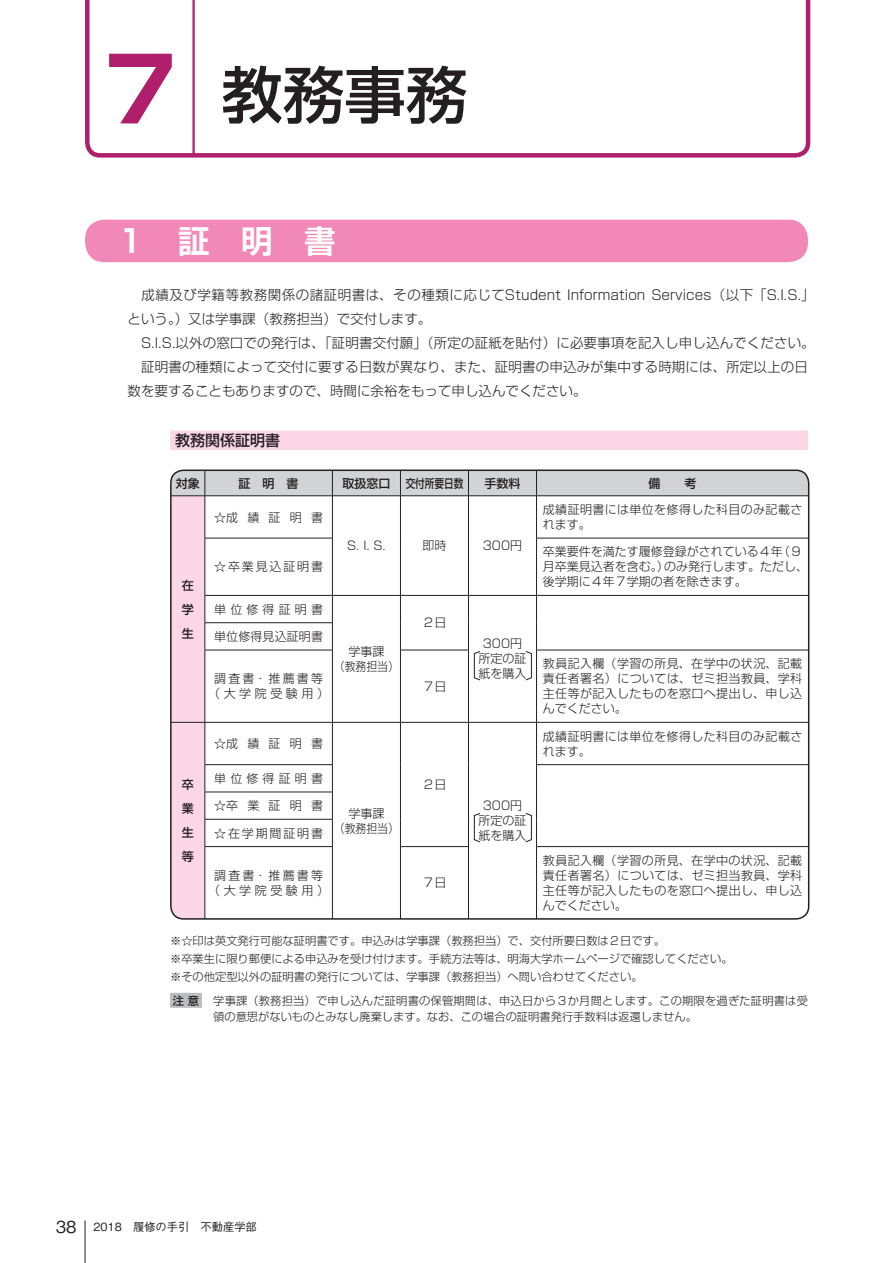
<style>
.page{position:relative;width:893px;height:1263px;background:#fff}
.page>*{position:absolute;margin:0;border:0;box-sizing:border-box;transform-origin:0 0}
.t1{font:61.5px "Shin Go Pr 6 N Medium 90 msp RKSJ H";color:#231f20}
.t2{font:31.5px "Shin Go Pr 6 N De Bold 90 msp RKSJ H";color:#fff}
.t3{font:15px "Shin Go Pr 6 N Medium 90 msp RKSJ H";color:#231f20}
.t4{font:13.5px/24px "Shin Go Pr 6 N Light 90 msp RKSJ H";letter-spacing:.01em;color:#231f20}
.t5{font:12px/15px "Shin Go Pr 6 N Light 90 msp RKSJ H";letter-spacing:.03em;color:#231f20}
.t6{font:12px/15px "Shin Go Pr 6 N Light 90 msp RKSJ H";color:#231f20;text-align:center}
.t7{font:12px/15px "Shin Go Pr 6 N Light 90 msp RKSJ H";letter-spacing:.235em;color:#231f20;text-align:center}
.t8{font:12px/24px "Shin Go Pr 6 N Medium 90 msp RKSJ H";color:#231f20;text-align:justify}
.t9{font:12px "Shin Go Pr 6 N Light 90 msp RKSJ H";letter-spacing:.155em;color:#231f20}
.t10{font:12px "Shin Go Pr 6 N Light 90 msp RKSJ H";letter-spacing:.345em;color:#231f20}
.t11{font:12px "Shin Go Pr 6 N Light 90 msp RKSJ H";letter-spacing:.01em;color:#231f20}
.t12{font:12px "Shin Go Pr 6 N Medium 90 msp RKSJ H";color:#231f20;scale:.8 1}
.t13{font:11.25px/18px "Shin Go Pr 6 N Light 90 msp RKSJ H";color:#231f20}
.t14{font:11.25px/16.5px "Shin Go Pr 6 N Light 90 msp RKSJ H";letter-spacing:.02em;color:#231f20}
.t15{font:11.25px "Gothic BBB Pr 6 N Medium 90 msp RKSJ H";color:#231f20}
.s1{font-family:"Shin Go Pr 6 N Bold 90 msp RKSJ H";font-size:88.5px;color:#b01f6c}
.s2{font-family:"Shin Go Pr 6 N Medium 90 msp RKSJ H"}
.s3{font-size:16.5px}
</style>
<div class="page">
<div style="left:170px;top:430px;width:638px;height:20px;background:#fbd6e5"></div>
<div style="left:170px;top:993px;width:32px;height:15px;background:#bcbdc0"></div>
<div style="left:85px;top:220px;width:723px;height:42px;background:#f288b7;border-radius:20px"></div>
<svg style="left:171px;top:470px;width:638px;height:449px"></svg>
<svg style="left:85px;top:0;width:725px;height:158px"></svg>
<hr style="left:85px;top:1220px;width:1px;height:43px;background:#231f20">
<h1 class="t1" style="left:96px;top:72px;width:373px"><span class="s1">７</span>教務事務</h1>
<h2 class="t2" style="left:115px;top:229px;width:222px">１　証　明　書</h2>
<p class="t4" style="left:128px;top:285px;width:689px">　成績及び学籍等教務関係の諸証明書は、その種類に応じてStudent Information Services（以下「S.I.S.」という。）又は学事課（教務担当）で交付します。<br>　S.I.S.以外の窓口での発行は、「証明書交付願」（所定の証紙を貼付）に必要事項を記入し申し込んでください。　証明書の種類によって交付に要する日数が異なり、また、証明書の申込みが集中する時期には、所定以上の日数を要することもありますので、時間に余裕をもって申し込んでください。</p>
<p class="t3" style="left:175px;top:434px;width:106px">教務関係証明書</p>
<p class="t8" style="left:176px;top:473px;width:25px">対象</p>
<p class="t8" style="left:239px;top:473px;width:61px">証　明　書</p>
<p class="t8" style="left:342px;top:473px;width:49px">取扱窓口</p>
<p class="t12" style="left:406px;top:479px;width:73px">交付所要日数</p>
<p class="t8" style="left:484px;top:473px;width:37px">手数料</p>
<p class="t8" style="left:649px;top:473px;width:49px">備　　考</p>
<p class="t8" style="left:182px;top:575px;width:13px">在学生</p>
<p class="t5" style="left:214px;top:511px;width:110px">☆成績証明書</p>
<p class="t9" style="left:214px;top:562px;width:110px">☆卒業見込証明書</p>
<p class="t10" style="left:214px;top:605px;width:110px">単位修得証明書</p>
<p class="t5" style="left:347px;top:540px;width:40px">S. I. S.</p>
<p class="t5" style="left:422px;top:540px;width:25px">即時</p>
<p class="t5" style="left:483px;top:540px;width:41px">300円</p>
<p class="t5" style="left:422px;top:617px;width:25px">２日</p>
<p class="t11" style="left:214px;top:632px;width:110px">単位修得見込証明書</p>
<p class="t7" style="left:208px;top:673px;width:122px">調査書・推薦書等（大学院受験用）</p>
<p class="t5" style="left:422px;top:680px;width:25px">７日</p>
<p class="t5" style="left:334px;top:645px;width:66px;text-align:center">学事課<br>（教務担当）</p>
<p class="t5" style="left:214px;top:738px;width:110px">☆成績証明書</p>
<p class="t6" style="left:478px;top:638px;width:49px">300円所定の証紙を購入</p>
<p class="t5" style="left:543px;top:504px;width:261px">成績証明書には単位を修得した科目のみ記載されます。</p>
<p class="t6" style="left:543px;top:546px;width:267px;text-align:left">卒業要件を満たす履修登録がされている４年（９月卒業見込者を含む。）のみ発行します。ただし、後学期に４年７学期の者を除きます。</p>
<p class="t5" style="left:543px;top:658px;width:261px;text-align:justify">教員記入欄（学習の所見、在学中の状況、記載責任者署名）については、ゼミ担当教員、学科主任等が記入したものを窓口へ提出し、申し込んでください。</p>
<p class="t5" style="left:543px;top:730px;width:261px">成績証明書には単位を修得した科目のみ記載されます。</p>
<p class="t10" style="left:214px;top:774px;width:110px">単位修得証明書</p>
<p class="t5" style="left:214px;top:800px;width:110px">☆卒業証明書</p>
<p class="t9" style="left:214px;top:828px;width:110px">☆在学期間証明書</p>
<p class="t7" style="left:208px;top:869px;width:122px">調査書・推薦書等（大学院受験用）</p>
<p class="t5" style="left:422px;top:877px;width:25px">７日</p>
<p class="t8" style="left:182px;top:774px;width:13px">卒業生等</p>
<p class="t5" style="left:422px;top:779px;width:25px">２日</p>
<p class="t6" style="left:478px;top:800px;width:49px">300円所定の証紙を購入</p>
<p class="t5" style="left:334px;top:807px;width:66px;text-align:center">学事課<br>（教務担当）</p>
<p class="t5" style="left:543px;top:854px;width:261px;text-align:justify">教員記入欄（学習の所見、在学中の状況、記載責任者署名）については、ゼミ担当教員、学科主任等が記入したものを窓口へ提出し、申し込んでください。</p>
<p class="t13" style="left:170px;top:933px;width:564px">※☆印は英文発行可能な証明書です。申込みは学事課（教務担当）で、交付所要日数は２日です。<br>※卒業生に限り郵便による申込みを受け付けます。手続方法等は、明海大学ホームページで確認してください。※その他定型以外の証明書の発行については、学事課（教務担当）へ問い合わせてください。</p>
<p class="t14" style="left:213px;top:994px;width:596px;text-indent:-40px"><span class="s2">注 意</span>　 学事課（教務担当）で申し込んだ証明書の保管期間は、申込日から３か月間とします。この期限を過ぎた証明書は受領の意思がないものとみなし廃棄します。なお、この場合の証明書発行手数料は返還しません。</p>
<p class="t15" style="left:56px;top:1223px;width:203px"><span class="s3">38</span> 2018　履修の手引　不動産学部</p>
</div>
